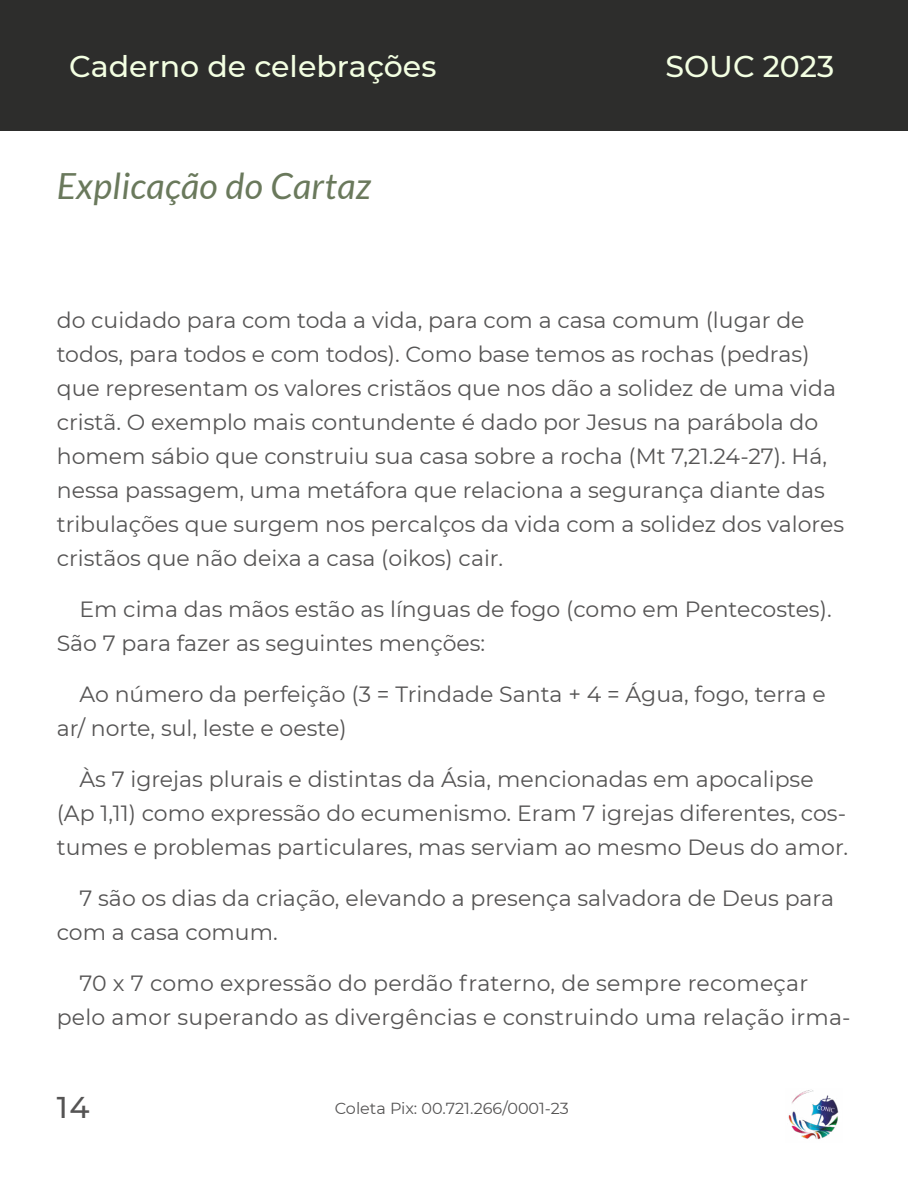
<style>
.page{position:relative;width:908px;height:1191px;background:#fff}
.page>*{position:absolute;margin:0;border:0;box-sizing:border-box;transform-origin:0 0}
.t1{font:italic 36px "Lato";letter-spacing:.01em;color:#6a795c}
.t2{font:500 30px "Montserrat";color:#f3ffe2}
.t3{font:500 30px "Montserrat";color:#555454}
.t4{font:22px/34px "Montserrat";color:#555454}
.t5{font:16px "Montserrat";color:#555454}
</style>
<div class="page">
<div style="left:0;top:0;width:907px;height:130px;background:#2d2d2c"></div>
<img style="left:788px;top:1089px;width:51px;height:51px">
<h2 class="t2" style="left:69px;top:46px;width:368px">Caderno de celebrações</h2>
<h1 class="t1" style="left:57px;top:166px;width:316px">Explicação do Cartaz</h1>
<h2 class="t2" style="left:665px;top:46px;width:170px">SOUC 2023</h2>
<p class="t4" style="left:57px;top:302px;width:788px">do cuidado para com toda a vida, para com a casa comum (lugar de todos, para todos e com todos). Como base temos as rochas (pedras) que representam os valores cristãos que nos dão a solidez de uma vida cristã. O exemplo mais contundente é dado por Jesus na parábola do homem sábio que construiu sua casa sobre a rocha (Mt 7,21.24-27). Há, nessa passagem, uma metáfora que relaciona a segurança diante das tribulações que surgem nos percalços da vida com a solidez dos valores cristãos que não deixa a casa (oikos) cair.</p>
<p class="t4" style="left:57px;top:591px;width:776px;text-indent:23px">Em cima das mãos estão as línguas de fogo (como em Pentecostes).<br>São 7 para fazer as seguintes menções:</p>
<p class="t4" style="left:57px;top:676px;width:770px;text-indent:23px">Ao número da perfeição (3 = Trindade Santa + 4 = Água, fogo, terra e ar/ norte, sul, leste e oeste)</p>
<p class="t4" style="left:57px;top:761px;width:792px;text-align:center">Às 7 igrejas plurais e distintas da Ásia, mencionadas em apocalipse<br>(Ap 1,11) como expressão do ecumenismo. Eram 7 igrejas diferentes, cos&shy;tumes e problemas particulares, mas serviam ao mesmo Deus do amor.</p>
<p class="t4" style="left:57px;top:880px;width:778px;text-indent:23px">7 são os dias da criação, elevando a presença salvadora de Deus para com a casa comum.</p>
<p class="t4" style="left:57px;top:965px;width:795px;text-indent:23px">70 x 7 como expressão do perdão fraterno, de sempre recomeçar pelo amor superando as divergências e construindo uma relação irma-</p>
<h2 class="t3" style="left:57px;top:1086px;width:34px">14</h2>
<p class="t5" style="left:334px;top:1097px;width:235px">Coleta Pix: 00.721.266/0001-23</p>
</div>
